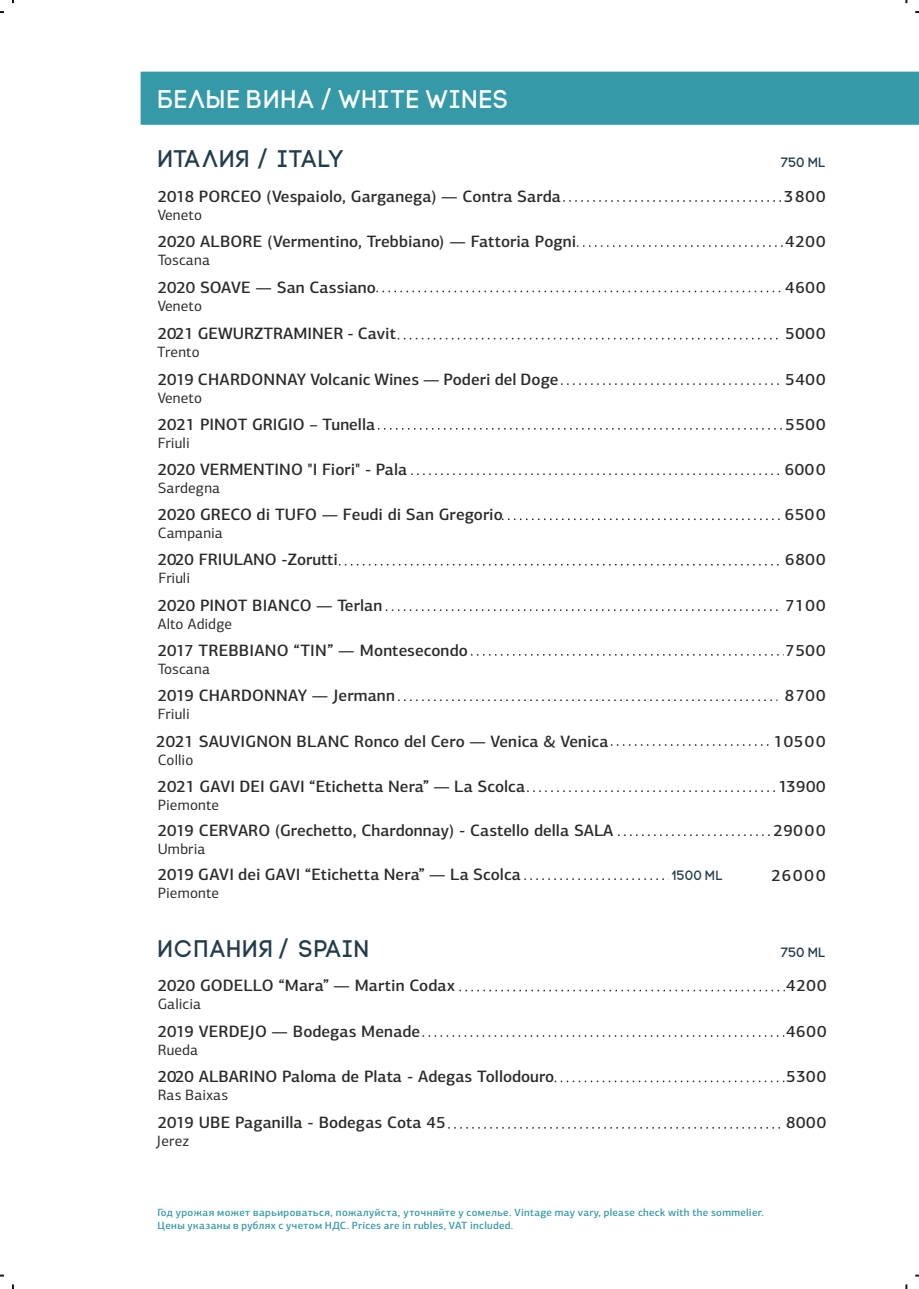
<style>
.page{position:relative;width:919px;height:1289px;background:#fff}
.page>*{position:absolute;margin:0;border:0;box-sizing:border-box;transform-origin:0 0}
.t1{font:25.5px "Code Pro";letter-spacing:.035em;color:#fefefe}
.t2{font:24px "Code Pro";letter-spacing:.035em;color:#233c4b}
.t3{font:500 16.5px "PF Agora Sans Pro";color:#2b2a29}
.t4{font:15px "PF Agora Sans Pro";letter-spacing:.01em;color:#2b2a29}
.t5{font:13.5px "Code Pro";letter-spacing:.025em;color:#233c4b}
.t6{font:500 10.5px/12.6px "PF Agora Sans Pro";letter-spacing:.03em;color:#3599a7}
</style>
<div class="page">
<div style="left:141px;top:72px;width:777px;height:53px;background:#3599a7"></div>
<svg style="left:577px;top:245px;width:206px;height:2px"></svg>
<svg style="left:563px;top:200px;width:218px;height:2px"></svg>
<svg style="left:376px;top:290px;width:405px;height:3px"></svg>
<svg style="left:561px;top:383px;width:218px;height:2px"></svg>
<svg style="left:378px;top:428px;width:404px;height:2px"></svg>
<svg style="left:502px;top:518px;width:278px;height:3px"></svg>
<svg style="left:338px;top:564px;width:441px;height:2px"></svg>
<svg style="left:385px;top:609px;width:393px;height:2px"></svg>
<svg style="left:471px;top:654px;width:313px;height:2px"></svg>
<svg style="left:398px;top:699px;width:380px;height:2px"></svg>
<svg style="left:610px;top:744px;width:159px;height:2px"></svg>
<svg style="left:527px;top:790px;width:248px;height:2px"></svg>
<svg style="left:524px;top:878px;width:145px;height:2px"></svg>
<svg style="left:618px;top:834px;width:152px;height:2px"></svg>
<svg style="left:459px;top:989px;width:326px;height:3px"></svg>
<svg style="left:422px;top:1035px;width:363px;height:2px"></svg>
<svg style="left:554px;top:1080px;width:231px;height:2px"></svg>
<svg style="left:448px;top:1127px;width:332px;height:2px"></svg>
<svg style="left:411px;top:473px;width:368px;height:2px"></svg>
<svg style="left:397px;top:337px;width:381px;height:3px"></svg>
<h1 class="t1" style="left:158px;top:89px;width:352px">БЕЛЫЕ ВИНА / WHITE WINES</h1>
<h2 class="t2" style="left:158px;top:149px;width:188px">ИТАЛИЯ / ITALY</h2>
<p class="t5" style="left:780px;top:157px;width:46px">750 ML</p>
<p class="t3" style="left:158px;top:189px;width:404px">2018 PORCEO (Vespaiolo, Garganega) — Contra Sarda</p>
<p class="t3" style="left:783px;top:189px;width:44px">3 800</p>
<p class="t4" style="left:158px;top:209px;width:46px">Veneto</p>
<p class="t3" style="left:158px;top:235px;width:420px">2020 ALBORE (Vermentino, Trebbiano) — Fattoria Pogni</p>
<p class="t3" style="left:785px;top:235px;width:42px">4200</p>
<p class="t4" style="left:158px;top:254px;width:54px">Toscana</p>
<p class="t3" style="left:158px;top:280px;width:220px">2020 SOAVE — San Cassiano</p>
<p class="t3" style="left:785px;top:280px;width:42px">4600</p>
<p class="t4" style="left:158px;top:299px;width:46px">Veneto</p>
<p class="t3" style="left:158px;top:327px;width:240px">2021 GEWURZTRAMINER - Cavit</p>
<p class="t3" style="left:785px;top:327px;width:42px">5000</p>
<p class="t4" style="left:157px;top:346px;width:44px">Trento</p>
<p class="t3" style="left:158px;top:372px;width:402px">2019 CHARDONNAY Volcanic Wines — Poderi del Doge</p>
<p class="t3" style="left:785px;top:372px;width:42px">5400</p>
<p class="t4" style="left:158px;top:391px;width:46px">Veneto</p>
<p class="t3" style="left:158px;top:417px;width:219px">2021 PINOT GRIGIO – Tunella</p>
<p class="t3" style="left:785px;top:417px;width:42px">5500</p>
<p class="t4" style="left:158px;top:436px;width:34px">Friuli</p>
<p class="t3" style="left:158px;top:463px;width:251px">2020 VERMENTINO "I Fiori" - Pala</p>
<p class="t3" style="left:784px;top:463px;width:42px">6000</p>
<p class="t4" style="left:158px;top:482px;width:64px">Sardegna</p>
<p class="t3" style="left:158px;top:508px;width:346px">2020 GRECO di TUFO — Feudi di San Gregorio</p>
<p class="t3" style="left:784px;top:508px;width:42px">6500</p>
<p class="t4" style="left:158px;top:527px;width:67px">Campania</p>
<p class="t3" style="left:158px;top:553px;width:182px">2020 FRIULANO -Zorutti</p>
<p class="t3" style="left:785px;top:553px;width:42px">6800</p>
<p class="t4" style="left:159px;top:572px;width:33px">Friuli</p>
<p class="t3" style="left:158px;top:598px;width:226px">2020 PINOT BIANCO — Terlan</p>
<p class="t3" style="left:785px;top:598px;width:42px">7100</p>
<p class="t4" style="left:158px;top:617px;width:76px">Alto Adidge</p>
<p class="t3" style="left:158px;top:643px;width:312px">2017 TREBBIANO “TIN” — Montesecondo</p>
<p class="t3" style="left:785px;top:643px;width:42px">7500</p>
<p class="t4" style="left:158px;top:662px;width:54px">Toscana</p>
<p class="t3" style="left:158px;top:689px;width:239px">2019 CHARDONNAY — Jermann</p>
<p class="t3" style="left:784px;top:689px;width:42px">8700</p>
<p class="t4" style="left:158px;top:708px;width:34px">Friuli</p>
<p class="t3" style="left:156px;top:734px;width:454px">2021 SAUVIGNON BLANC Ronco del Cero — Venica &amp; Venica</p>
<p class="t3" style="left:773px;top:734px;width:53px">10500</p>
<p class="t4" style="left:158px;top:753px;width:37px">Collio</p>
<p class="t3" style="left:157px;top:779px;width:369px">2021 GAVI DEI GAVI “Etichetta Nera” — La Scolca</p>
<p class="t3" style="left:778px;top:779px;width:49px">13900</p>
<p class="t4" style="left:158px;top:798px;width:63px">Piemonte</p>
<p class="t3" style="left:158px;top:823px;width:457px">2019 CERVARO (Grechetto, Chardonnay) - Castello della SALA</p>
<p class="t3" style="left:773px;top:823px;width:54px">29000</p>
<p class="t4" style="left:158px;top:842px;width:49px">Umbria</p>
<p class="t3" style="left:158px;top:867px;width:365px">2019 GAVI dei GAVI “Etichetta Nera” — La Scolca</p>
<p class="t5" style="left:671px;top:870px;width:52px">1500 ML</p>
<p class="t3" style="left:771px;top:868px;width:56px">26 000</p>
<p class="t4" style="left:158px;top:887px;width:63px">Piemonte</p>
<h2 class="t2" style="left:158px;top:938px;width:213px">ИСПАНИЯ / SPAIN</h2>
<p class="t5" style="left:780px;top:946px;width:46px">750 ML</p>
<p class="t3" style="left:158px;top:979px;width:299px">2020 GODELLO “Mara” — Martin Codax</p>
<p class="t3" style="left:786px;top:979px;width:42px">4200</p>
<p class="t4" style="left:158px;top:998px;width:45px">Galicia</p>
<p class="t3" style="left:158px;top:1024px;width:264px">2019 VERDEJO — Bodegas Menade</p>
<p class="t3" style="left:786px;top:1024px;width:42px">4600</p>
<p class="t4" style="left:158px;top:1043px;width:42px">Rueda</p>
<p class="t3" style="left:158px;top:1069px;width:398px">2020 ALBARINO Paloma de Plata - Adegas Tollodouro</p>
<p class="t3" style="left:786px;top:1069px;width:42px">5300</p>
<p class="t4" style="left:158px;top:1088px;width:72px">Ras Baixas</p>
<p class="t3" style="left:158px;top:1115px;width:289px">2019 UBE Paganilla - Bodegas Cota 45</p>
<p class="t3" style="left:786px;top:1115px;width:42px">8000</p>
<p class="t4" style="left:156px;top:1135px;width:34px">Jerez</p>
<p class="t6" style="left:158px;top:1207px;width:607px">Год урожая может варьироваться, пожалуйста, уточняйте у сомелье. Vintage may vary, please check with the sommelier.<br>Цены указаны в рублях с учетом НДС. Prices are in rubles, VAT included.</p>
</div>
